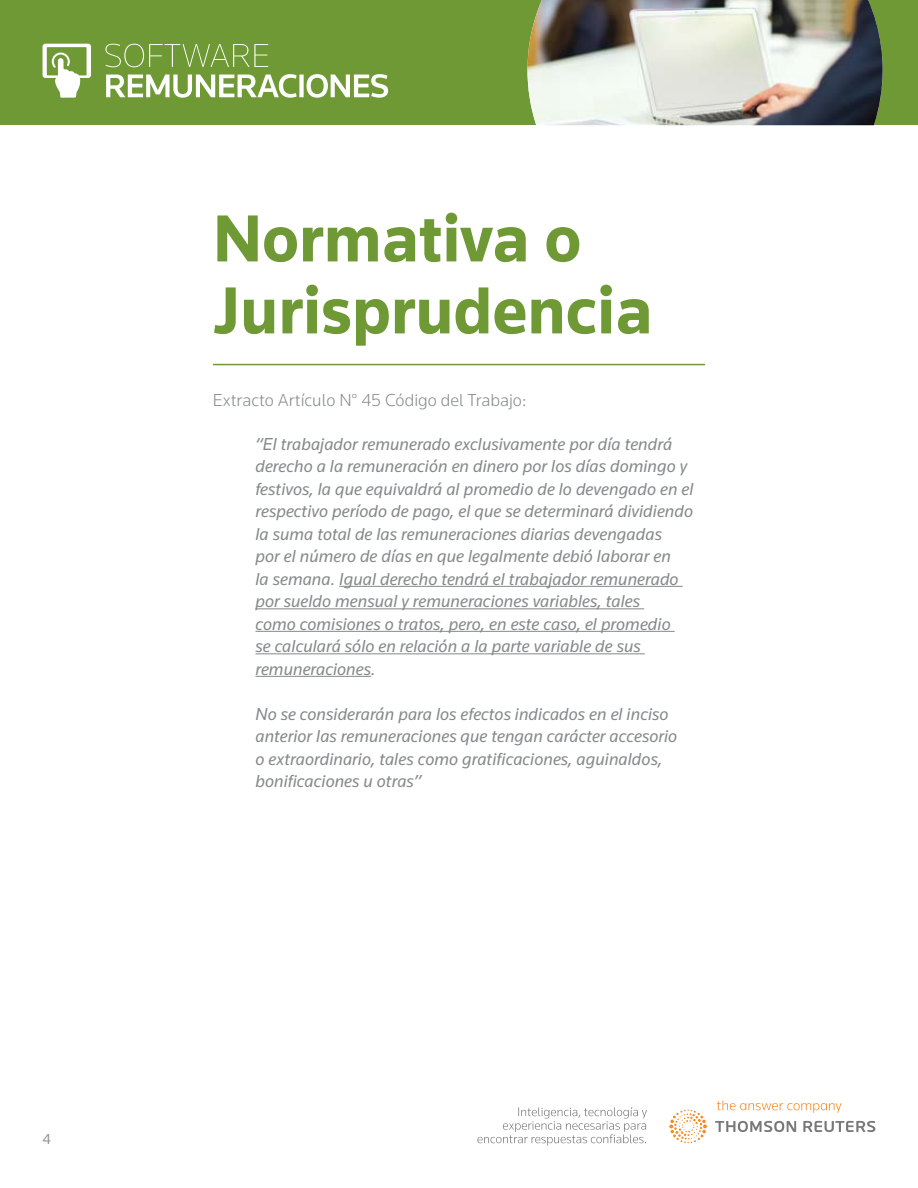
<style>
.page{position:relative;width:918px;height:1188px;background:#fff}
.page>*{position:absolute;margin:0;border:0;box-sizing:border-box;transform-origin:0 0}
.t1{font:700 69px/72px "Knowledge";color:#6e9934}
.t2{font:italic 18px/22.5px "Knowledge";color:#86888a}
.t3{font:300 18px "Knowledge";color:#86888a}
.t4{font:15px "Knowledge";color:#919195}
</style>
<div class="page">
<div style="left:0;top:0;width:918px;height:125px;background:#6e9934"></div>
<img style="left:527px;top:0;width:356px;height:125px">
<svg style="left:669px;top:1110px;width:38px;height:33px"></svg>
<svg style="left:715px;top:1121px;width:160px;height:11px"></svg>
<svg style="left:717px;top:1100px;width:124px;height:13px"></svg>
<svg style="left:477px;top:1107px;width:170px;height:38px"></svg>
<svg style="left:106px;top:74px;width:282px;height:24px"></svg>
<svg style="left:105px;top:44px;width:163px;height:23px"></svg>
<svg style="left:43px;top:44px;width:48px;height:54px"></svg>
<hr style="left:339px;top:586px;width:344px;height:1px;background:#86888a">
<hr style="left:255px;top:608px;width:389px;height:1px;background:#86888a">
<hr style="left:255px;top:631px;width:420px;height:1px;background:#86888a">
<hr style="left:255px;top:653px;width:390px;height:1px;background:#86888a">
<hr style="left:255px;top:676px;width:116px;height:1px;background:#86888a">
<hr style="left:213px;top:364px;width:492px;height:1px;background:#6e9934">
<p class="t4" style="left:43px;top:1130px;width:10px">4</p>
<h1 class="t1" style="left:213px;top:201px;width:441px">Normativa o<br>Jurisprudencia</h1>
<p class="t3" style="left:213px;top:389px;width:315px">Extracto Artículo N° 45 Código del Trabajo:</p>
<p class="t2" style="left:255px;top:432px;width:440px">“El trabajador remunerado exclusivamente por día tendrá derecho a la remuneración en dinero por los días domingo y festivos, la que equivaldrá al promedio de lo devengado en el respectivo período de pago, el que se determinará dividiendo la suma total de las remuneraciones diarias devengadas<br>por el número de días en que legalmente debió laborar en<br>la semana. Igual derecho tendrá el trabajador remunerado por sueldo mensual y remuneraciones variables, tales<br>como comisiones o tratos, pero, en este caso, el promedio<br>se calculará sólo en relación a la parte variable de sus remuneraciones.</p>
<p class="t2" style="left:255px;top:702px;width:423px">No se considerarán para los efectos indicados en el inciso anterior las remuneraciones que tengan carácter accesorio o extraordinario, tales como gratificaciones, aguinaldos, bonificaciones u otras”</p>
</div>
